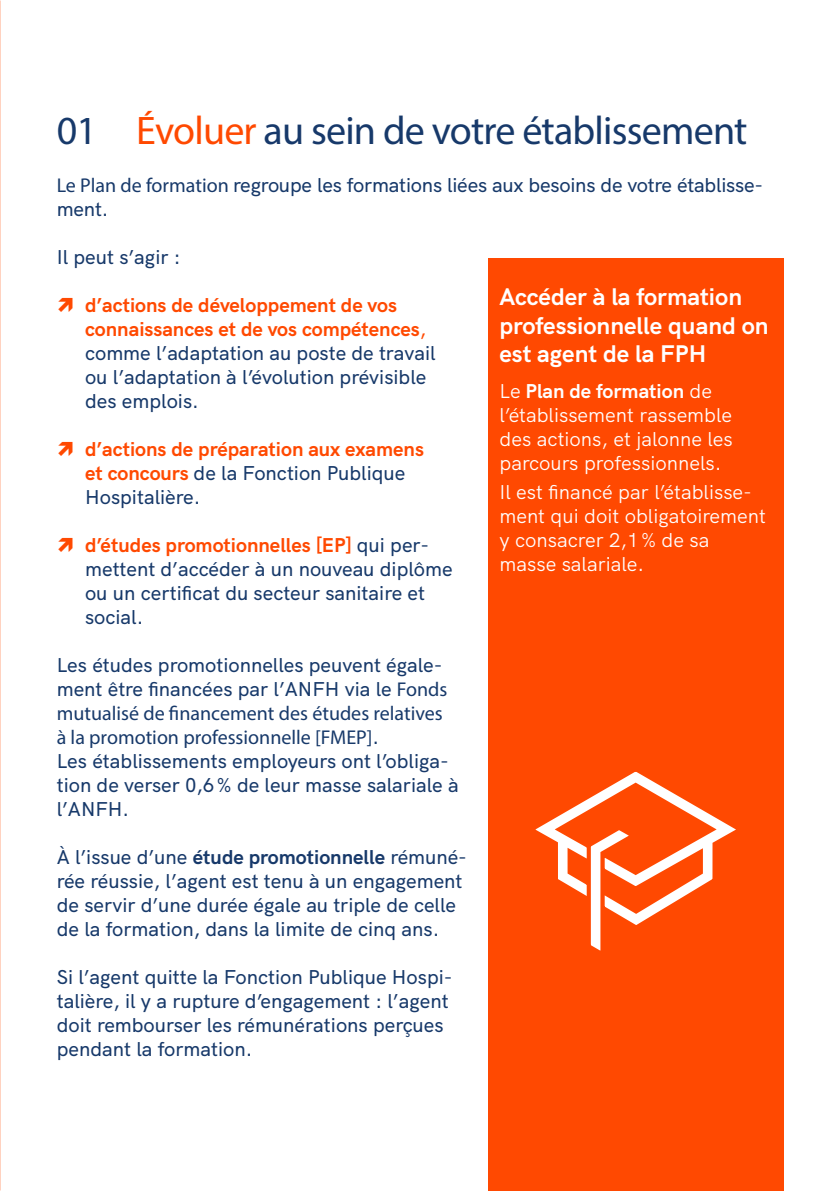
<style>
.page{position:relative;width:840px;height:1191px;background:#fff}
.page>*{position:absolute;margin:0;border:0;box-sizing:border-box;transform-origin:0 0}
.grand_titres{font:40px "Myriad Pro";letter-spacing:-.02em;color:#17396a}
.t1{font:700 24px/28.8px "HK Grotesk";color:#fff}
.courant{font:500 20px/24px "HK Grotesk";color:#17396a}
.t2{font:20px/24px "HK Grotesk";color:#fff}
.t3{font:700 20px/24px "HK Grotesk";color:#ff4901}
.s1{color:#ff4901}
.s2{font-family:"Myriad Pro";font-weight:400}
.s3{font-weight:700;color:#ff4901}
.s4{font-weight:500;color:#17396a}
.s5{font-weight:700}
</style>
<div class="page">
<div style="left:488px;top:258px;width:294px;height:933px;background:#ff4901"></div>
<svg style="left:535px;top:772px;width:201px;height:179px"></svg>
<p class="grand_titres" style="left:57px;top:106px;width:692px">01 <span class="s1">Évoluer</span> au sein de votre établissement</p>
<p class="courant" style="left:57px;top:171px;width:707px"><span class="s2">Le Plan de formation</span> regroupe les formations liées aux besoins de votre établisse&shy;ment.</p>
<p class="courant" style="left:57px;top:243px;width:125px">Il peut s’agir :</p>
<p class="courant" style="left:85px;top:291px;width:352px"><span class="s3">d’actions de développement de vos connaissances et de vos compétences</span><span class="s1">, </span>comme l’adaptation au poste de travail ou l’adaptation à l’évolution prévisible des emplois.</p>
<p class="t3" style="left:85px;top:435px;width:340px">d’actions de préparation aux examens et concours <span class="s4">de la Fonction Publique<br>Hospitalière.</span></p>
<p class="courant" style="left:85px;top:531px;width:369px"><span class="s3">d’études promotionnelles [EP]</span> qui per&shy;mettent d’accéder à un nouveau diplôme ou un certificat du secteur sanitaire et social.</p>
<p class="courant" style="left:57px;top:651px;width:403px">Les études promotionnelles peuvent égale&shy;ment être financées par l’ANFH via le <span class="s2">Fonds mutualisé de financement des études relatives<br>à la promotion professionnelle [FMEP]</span>.<br>Les établissements employeurs ont l’obliga&shy;tion de verser 0,6% de leur masse salariale à l’ANFH.</p>
<p class="courant" style="left:57px;top:843px;width:411px">À l’issue d’une <span class="s5">étude promotionnelle</span> rémuné&shy;rée réussie, l’agent est tenu à un engagement de servir d’une durée égale au triple de celle de la formation, dans la limite de cinq ans.</p>
<p class="courant" style="left:57px;top:963px;width:397px">Si l’agent quitte la Fonction Publique Hospi&shy;talière, il y a rupture d’engagement : l’agent doit rembourser les rémunérations perçues pendant la formation.</p>
<p class="t1" style="left:499px;top:280px;width:270px">Accéder à la formation professionnelle quand on est agent de la FPH</p>
<p class="t2" style="left:499px;top:377px;width:235px">Le <span class="s5">Plan de formation</span> de l’établissement rassemble des actions, et jalonne les parcours professionnels.</p>
<p class="t2" style="left:499px;top:479px;width:268px">Il est financé par l’établisse&shy;ment qui doit obligatoirement y consacrer 2,1% de sa masse salariale.</p>
</div>
